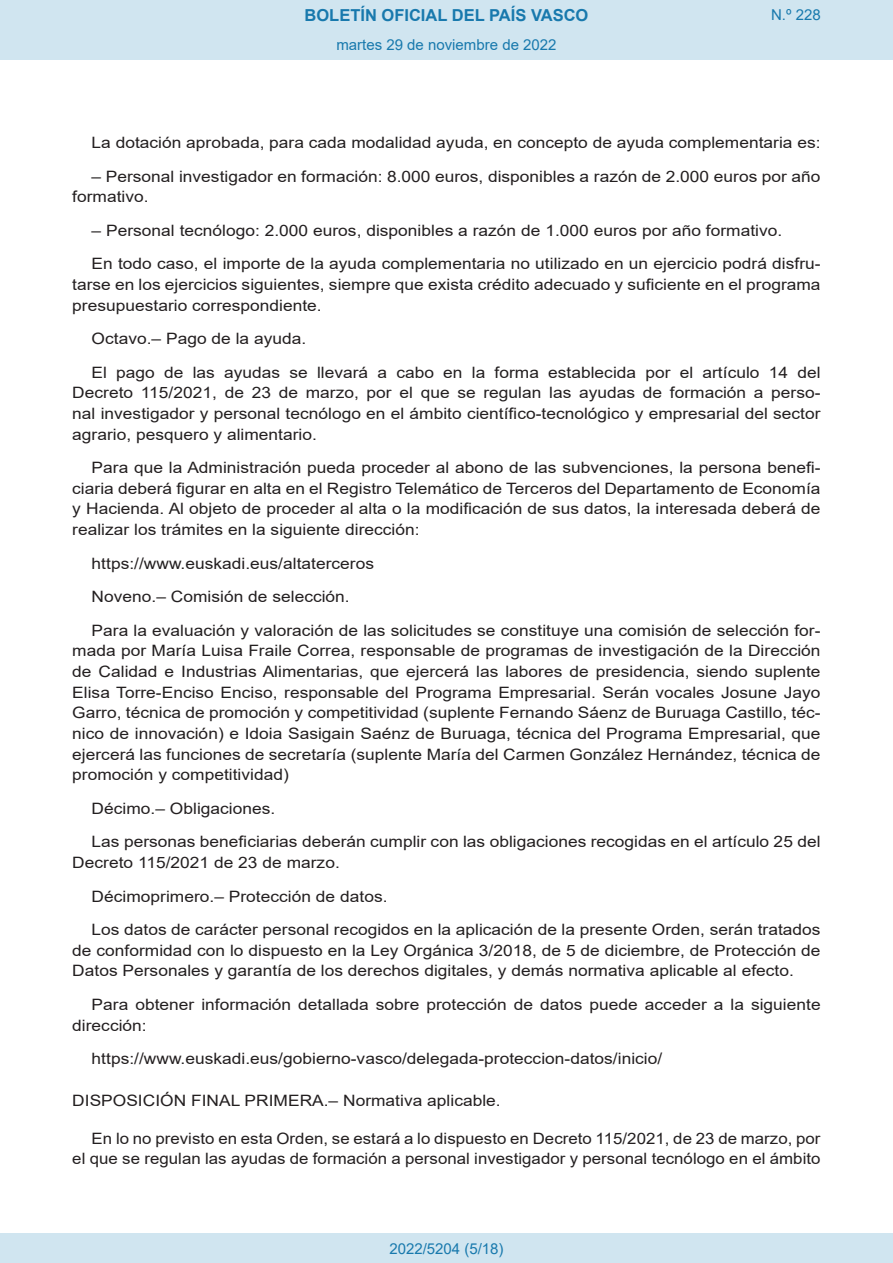
<style>
.page{position:relative;width:893px;height:1263px;background:#fff}
.page>*{position:absolute;margin:0;border:0;box-sizing:border-box;transform-origin:0 0}
.t1{font:700 16.5px "Arial";color:#1879ad}
.BOPVDetalle{font:15.6px/20.7px "Arial";color:#231f20;text-align:justify;scale:1.11 1}
.BOPVDetalle-2{font:15.6px/20.7px "Arial";color:#231f20;text-align:right;scale:1.07 1}
.BOPVDisposicionTitul{font:15.6px "Arial";color:#231f20;scale:1.11 1}
.Paginacion_Centro{font:15px "Arial";color:#1879ad}
</style>
<div class="page">
<div style="left:0;top:0;width:893px;height:60px;background:#d0e5f0"></div>
<div style="left:0;top:1233px;width:893px;height:30px;background:#d0e5f0"></div>
<p class="t1" style="left:305px;top:3px;width:285px">BOLETÍN OFICIAL DEL PAÍS VASCO</p>
<p class="Paginacion_Centro" style="left:336px;top:35px;width:222px">martes 29 de noviembre de 2022</p>
<p class="Paginacion_Centro" style="left:771px;top:5px;width:51px">N.º 228</p>
<p class="BOPVDetalle" style="left:92px;top:132px;width:658px">La dotación aprobada, para cada modalidad ayuda, en concepto de ayuda complementaria es:</p>
<p class="BOPVDetalle" style="left:72px;top:166px;width:676px;text-indent:19px">– Personal investigador en formación: 8.000 euros, disponibles a razón de 2.000 euros por año formativo.</p>
<p class="BOPVDetalle" style="left:92px;top:220px;width:624px">– Personal tecnólogo: 2.000 euros, disponibles a razón de 1.000 euros por año formativo.</p>
<p class="BOPVDetalle" style="left:72px;top:253px;width:676px;text-indent:19px">En todo caso, el importe de la ayuda complementaria no utilizado en un ejercicio podrá disfru&shy;tarse en los ejercicios siguientes, siempre que exista crédito adecuado y suficiente en el programa presupuestario correspondiente.</p>
<p class="BOPVDetalle" style="left:92px;top:328px;width:195px">Octavo.– Pago de la ayuda.</p>
<p class="BOPVDetalle" style="left:72px;top:362px;width:676px;text-indent:19px">El pago de las ayudas se llevará a cabo en la forma establecida por el artículo 14 del Decreto 115/2021, de 23 de marzo, por el que se regulan las ayudas de formación a perso&shy;nal investigador y personal tecnólogo en el ámbito científico-tecnológico y empresarial del sector agrario, pesquero y alimentario.</p>
<p class="BOPVDetalle" style="left:72px;top:457px;width:676px;text-indent:19px">Para que la Administración pueda proceder al abono de las subvenciones, la persona benefi&shy;ciaria deberá figurar en alta en el Registro Telemático de Terceros del Departamento de Economía y Hacienda. Al objeto de proceder al alta o la modificación de sus datos, la interesada deberá de realizar los trámites en la siguiente dirección:</p>
<p class="BOPVDetalle" style="left:92px;top:553px;width:256px">https://www.euskadi.eus/altaterceros</p>
<p class="BOPVDetalle" style="left:92px;top:586px;width:234px">Noveno.– Comisión de selección.</p>
<p class="BOPVDetalle" style="left:72px;top:620px;width:676px;text-indent:19px">Para la evaluación y valoración de las solicitudes se constituye una comisión de selección for&shy;mada por María Luisa Fraile Correa, responsable de programas de investigación de la Dirección de Calidad e Industrias Alimentarias, que ejercerá las labores de presidencia, siendo suplente Elisa Torre-Enciso Enciso, responsable del Programa Empresarial. Serán vocales Josune Jayo Garro, técnica de promoción y competitividad (suplente Fernando Sáenz de Buruaga Castillo, téc&shy;nico de innovación) e Idoia Sasigain Saénz de Buruaga, técnica del Programa Empresarial, que ejercerá las funciones de secretaría (suplente María del Carmen González Hernández, técnica de promoción y competitividad)</p>
<p class="BOPVDetalle" style="left:92px;top:798px;width:167px">Décimo.– Obligaciones.</p>
<p class="BOPVDetalle" style="left:72px;top:831px;width:676px;text-indent:19px">Las personas beneficiarias deberán cumplir con las obligaciones recogidas en el artículo 25 del<br>Decreto 115/2021 de 23 de marzo.</p>
<p class="BOPVDetalle" style="left:92px;top:886px;width:268px">Décimoprimero.– Protección de datos.</p>
<p class="BOPVDetalle" style="left:72px;top:919px;width:676px;text-indent:19px">Los datos de carácter personal recogidos en la aplicación de la presente Orden, serán tratados de conformidad con lo dispuesto en la Ley Orgánica 3/2018, de 5 de diciembre, de Protección de Datos Personales y garantía de los derechos digitales, y demás normativa aplicable al efecto.</p>
<p class="BOPVDetalle" style="left:72px;top:994px;width:676px;text-indent:19px">Para obtener información detallada sobre protección de datos puede acceder a la siguiente dirección:</p>
<p class="BOPVDetalle" style="left:92px;top:1048px;width:516px">https://www.euskadi.eus/gobierno-vasco/delegada-proteccion-datos/inicio/</p>
<p class="BOPVDisposicionTitul" style="left:72px;top:1090px;width:387px">DISPOSICIÓN FINAL PRIMERA.– Normativa aplicable.</p>
<p class="BOPVDetalle-2" style="left:72px;top:1128px;width:701px">En lo no previsto en esta Orden, se estará a lo dispuesto en Decreto 115/2021, de 23 de marzo, por<br>el que se regulan las ayudas de formación a personal investigador y personal tecnólogo en el ámbito</p>
<p class="Paginacion_Centro" style="left:389px;top:1238px;width:116px">2022/5204 (5/18)</p>
</div>
